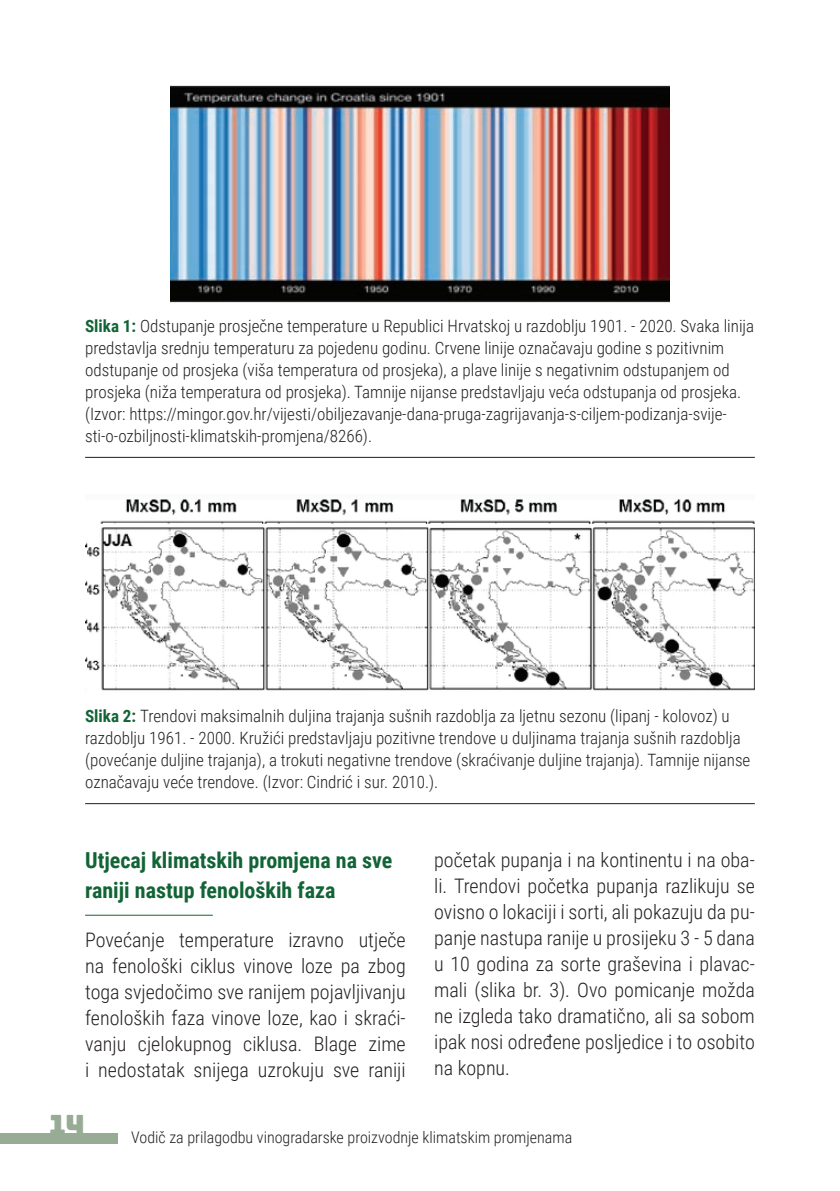
<style>
.page{position:relative;width:840px;height:1191px;background:#fff}
.page>*{position:absolute;margin:0;border:0;box-sizing:border-box;transform-origin:0 0}
.t1{font:28px "Bungee";color:#97ab95}
.t2{font:700 22px/30px "Roboto Condensed";color:#126436}
.t3{font:300 20px/26px "Roboto Condensed";color:#231f20;text-align:justify}
.t4{font:300 17px/22px "Roboto Condensed";color:#231f20}
.t5{font:300 16px "Roboto Condensed";color:#231f20}
.s1{font-weight:700;color:#126436}
</style>
<div class="page">
<div style="left:0;top:1133px;width:118px;height:10px;background:#97ab95"></div>
<hr style="left:85px;top:457px;width:669px;height:1px;background:#231f20">
<img style="left:171px;top:85px;width:498px;height:218px">
<img style="left:85px;top:499px;width:669px;height:192px">
<hr style="left:85px;top:803px;width:669px;height:1px;background:#231f20">
<hr style="left:85px;top:914px;width:128px;height:1px;background:#126436">
<p class="t4" style="left:85px;top:314px;width:670px"><span class="s1">Slika 1:</span> Odstupanje prosječne temperature u Republici Hrvatskoj u razdoblju 1901. - 2020. Svaka linija predstavlja srednju temperaturu za pojedenu godinu. Crvene linije označavaju godine s pozitivnim odstupanje od prosjeka (viša temperatura od prosjeka), a plave linije s negativnim odstupanjem od prosjeka (niža temperatura od prosjeka). Tamnije nijanse predstavljaju veća odstupanja od prosjeka. (Izvor: https://mingor.gov.hr/vijesti/obiljezavanje-dana-pruga-zagrijavanja-s-ciljem-podizanja-svije&shy;sti-o-ozbiljnosti-klimatskih-promjena/8266).</p>
<p class="t4" style="left:85px;top:704px;width:666px"><span class="s1">Slika 2:</span> Trendovi maksimalnih duljina trajanja sušnih razdoblja za ljetnu sezonu (lipanj - kolovoz) u razdoblju 1961. - 2000. Kružići predstavljaju pozitivne trendove u duljinama trajanja sušnih razdoblja (povećanje duljine trajanja), a trokuti negativne trendove (skraćivanje duljine trajanja). Tamnije nijanse označavaju veće trendove. (Izvor: Cindrić i sur. 2010.).</p>
<p class="t2" style="left:85px;top:844px;width:308px">Utjecaj klimatskih promjena na sve raniji nastup fenoloških faza</p>
<p class="t3" style="left:85px;top:926px;width:322px">Povećanje temperature izravno utječe na fenološki ciklus vinove loze pa zbog toga svjedočimo sve ranijem pojavljivanju fenoloških faza vinove loze, kao i skraći&shy;vanju cjelokupnog ciklusa. Blage zime i nedostatak snijega uzrokuju sve raniji</p>
<p class="t3" style="left:434px;top:846px;width:322px">početak pupanja i na kontinentu i na oba&shy;li. Trendovi početka pupanja razlikuju se ovisno o lokaciji i sorti, ali pokazuju da pu&shy;panje nastupa ranije u prosijeku 3 - 5 dana u 10 godina za sorte graševina i plavac&shy;mali (slika br. 3). Ovo pomicanje možda ne izgleda tako dramatično, ali sa sobom ipak nosi određene posljedice i to osobito na kopnu.</p>
<h1 class="t1" style="left:49px;top:1108px;width:37px">14</h1>
<p class="t5" style="left:131px;top:1126px;width:442px">Vodič za prilagodbu vinogradarske proizvodnje klimatskim promjenama</p>
</div>
